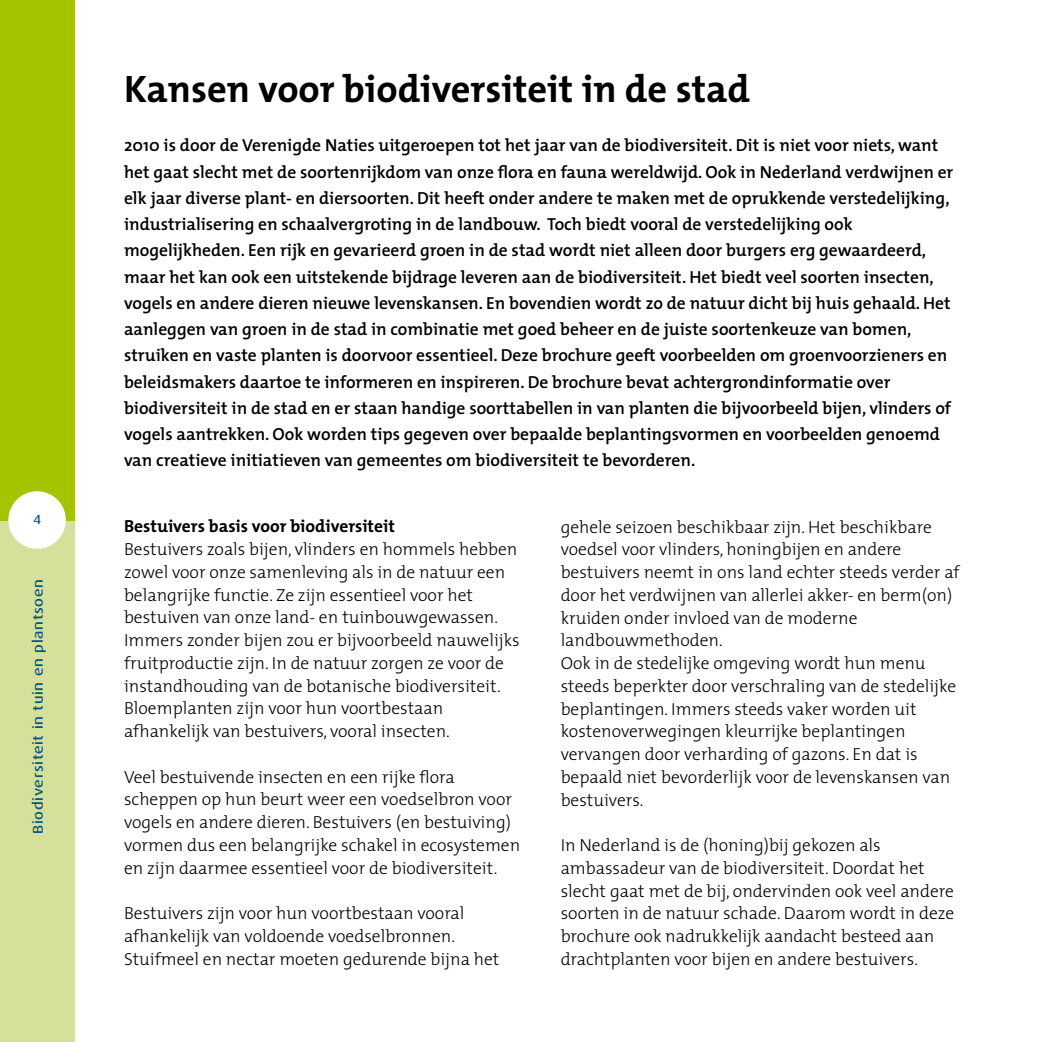
<style>
.page{position:relative;width:1042px;height:1042px;background:#fff}
.page>*{position:absolute;margin:0;border:0;box-sizing:border-box;transform-origin:0 0}
.t1{font:700 38.5px "The Mix";color:#000}
.t2{font:300 17.5px/22.8px "The Mix";color:#000}
.t3{font:600 17.5px/26.2px "The Mix";color:#000}
.t4{font:700 17.5px "The Mix";color:#000}
.t5{font:500 14px "Dax Wide";letter-spacing:.05em;color:#005487}
.t6{font:500 13.12px "Dax Wide";color:#005487}
</style>
<div class="page">
<div style="left:0;top:520px;width:74px;height:522px;background:#d5e19a"></div>
<div style="left:0;top:0;width:74px;height:520px;background:#a4c400"></div>
<div style="left:8px;top:491px;width:58px;height:58px;background:#fff;border-radius:50%"></div>
<h1 class="t1" style="left:124px;top:57px;width:627px">Kansen voor biodiversiteit in de stad</h1>
<p class="t3" style="left:124px;top:132px;width:831px">2010 is door de Verenigde Naties uitgeroepen tot het jaar van de biodiversiteit. Dit is niet voor niets, want het gaat slecht met de soortenrijkdom van onze flora en fauna wereldwijd. Ook in Nederland verdwijnen er elk jaar diverse plant- en diersoorten. Dit heeft onder andere te maken met de oprukkende verstedelijking, industrialisering en schaalvergroting in de landbouw. Toch biedt vooral de verstedelijking ook mogelijkheden. Een rijk en gevarieerd groen in de stad wordt niet alleen door burgers erg gewaardeerd, maar het kan ook een uitstekende bijdrage leveren aan de biodiversiteit. Het biedt veel soorten insecten, vogels en andere dieren nieuwe levenskansen. En bovendien wordt zo de natuur dicht bij huis gehaald. Het aanleggen van groen in de stad in combinatie met goed beheer en de juiste soortenkeuze van bomen, struiken en vaste planten is doorvoor essentieel. Deze brochure geeft voorbeelden om groenvoorzieners en beleidsmakers daartoe te informeren en inspireren. De brochure bevat achtergrondinformatie over biodiversiteit in de stad en er staan handige soorttabellen in van planten die bijvoorbeeld bijen, vlinders of vogels aantrekken. Ook worden tips gegeven over bepaalde beplantingsvormen en voorbeelden genoemd van creatieve initiatieven van gemeentes om biodiversiteit te bevorderen.</p>
<p class="t6" style="left:33px;top:512px;width:10px">4</p>
<p class="t4" style="left:124px;top:512px;width:272px">Bestuivers basis voor biodiversiteit</p>
<p class="t2" style="left:124px;top:537px;width:397px">Bestuivers zoals bijen, vlinders en hommels hebben zowel voor onze samenleving als in de natuur een belangrijke functie. Ze zijn essentieel voor het bestuiven van onze land- en tuinbouwgewassen.<br>Immers zonder bijen zou er bijvoorbeeld nauwelijks fruitproductie zijn. In de natuur zorgen ze voor de instandhouding van de botanische biodiversiteit.<br>Bloemplanten zijn voor hun voortbestaan afhankelijk van bestuivers, vooral insecten.</p>
<p class="t2" style="left:124px;top:765px;width:398px">Veel bestuivende insecten en een rijke flora scheppen op hun beurt weer een voedselbron voor vogels en andere dieren. Bestuivers (en bestuiving) vormen dus een belangrijke schakel in ecosystemen en zijn daarmee essentieel voor de biodiversiteit.</p>
<p class="t2" style="left:124px;top:901px;width:377px">Bestuivers zijn voor hun voortbestaan vooral afhankelijk van voldoende voedselbronnen.<br>Stuifmeel en nectar moeten gedurende bijna het</p>
<p class="t5" style="left:30px;top:834px;width:256px;rotate:-90deg">Biodiversiteit in tuin en plantsoen</p>
<p class="t2" style="left:561px;top:515px;width:400px">gehele seizoen beschikbaar zijn. Het beschikbare voedsel voor vlinders, honingbijen en andere bestuivers neemt in ons land echter steeds verder af door het verdwijnen van allerlei akker- en berm(on) kruiden onder invloed van de moderne landbouwmethoden.<br>Ook in de stedelijke omgeving wordt hun menu steeds beperkter door verschraling van de stedelijke beplantingen. Immers steeds vaker worden uit kostenoverwegingen kleurrijke beplantingen vervangen door verharding of gazons. En dat is bepaald niet bevorderlijk voor de levenskansen van bestuivers.</p>
<p class="t2" style="left:561px;top:833px;width:395px">In Nederland is de (honing)bij gekozen als ambassadeur van de biodiversiteit. Doordat het slecht gaat met de bij, ondervinden ook veel andere soorten in de natuur schade. Daarom wordt in deze brochure ook nadrukkelijk aandacht besteed aan drachtplanten voor bijen en andere bestuivers.</p>
</div>
